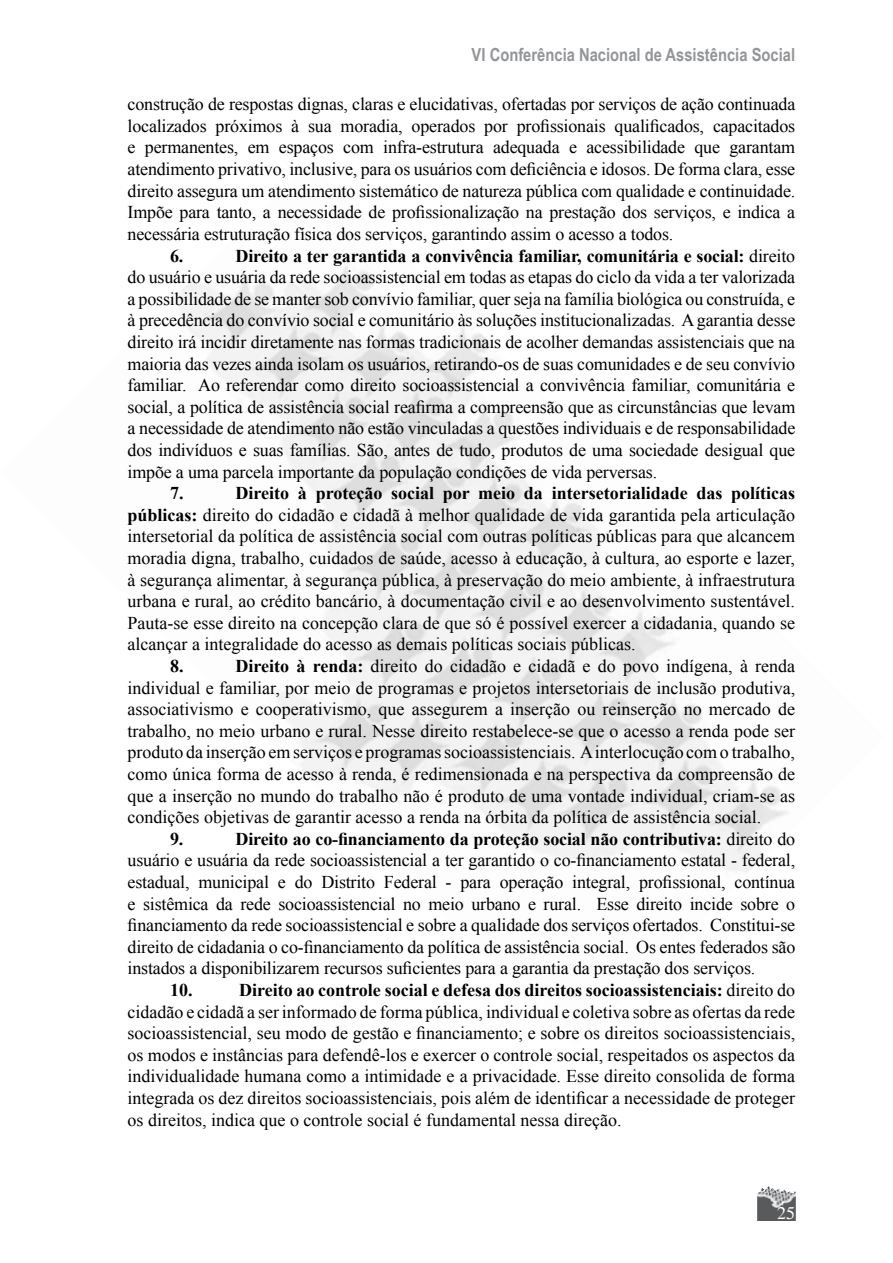
<style>
.page{position:relative;width:893px;height:1263px;background:#fff}
.page>*{position:absolute;margin:0;border:0;box-sizing:border-box;transform-origin:0 0}
.t1{font:18px/21.6px "Times New Roman";letter-spacing:-.005em;color:#000;text-align:justify}
.t2{font:700 18px "Arial Narrow";color:#939598}
.t3{font:700 18px "Times New Roman";color:#000}
.t4{font:18px "Times";color:#fff}
.s1{font-weight:700}
</style>
<div class="page">
<img style="left:757px;top:1191px;width:39px;height:30px">
<img style="left:760px;top:1190px;width:26px;height:1px">
<svg style="left:761px;top:1186px;width:19px;height:4px"></svg>
<p class="t2" style="left:472px;top:41px;width:325px">VI Conferência Nacional de Assistência Social</p>
<p class="t1" style="left:128px;top:93px;width:669px">construção de respostas dignas, claras e elucidativas, ofertadas por serviços de ação continuada localizados próximos à sua moradia, operados por profissionais qualificados, capacitados e permanentes, em espaços com infra-estrutura adequada e acessibilidade que garantam atendimento privativo, inclusive, para os usuários com deficiência e idosos. De forma clara, esse direito assegura um atendimento sistemático de natureza pública com qualidade e continuidade.<br>Impõe para tanto, a necessidade de profissionalização na prestação dos serviços, e indica a necessária estruturação física dos serviços, garantindo assim o acesso a todos.</p>
<p class="t3" style="left:170px;top:243px;width:15px">6.</p>
<p class="t1" style="left:128px;top:244px;width:669px;text-indent:108px"><span class="s1">Direito a ter garantida a convivência familiar, comunitária e social:</span> direito do usuário e usuária da rede socioassistencial em todas as etapas do ciclo da vida a ter valorizada a possibilidade de se manter sob convívio familiar, quer seja na família biológica ou construída, e à precedência do convívio social e comunitário às soluções institucionalizadas. A garantia desse direito irá incidir diretamente nas formas tradicionais de acolher demandas assistenciais que na maioria das vezes ainda isolam os usuários, retirando-os de suas comunidades e de seu convívio familiar. Ao referendar como direito socioassistencial a convivência familiar, comunitária e social, a política de assistência social reafirma a compreensão que as circunstâncias que levam a necessidade de atendimento não estão vinculadas a questões individuais e de responsabilidade dos indivíduos e suas famílias. São, antes de tudo, produtos de uma sociedade desigual que impõe a uma parcela importante da população condições de vida perversas.</p>
<p class="t3" style="left:170px;top:481px;width:15px">7.</p>
<p class="t1" style="left:128px;top:482px;width:669px;text-indent:108px"><span class="s1">Direito à proteção social por meio da intersetorialidade das políticas públicas:</span> direito do cidadão e cidadã à melhor qualidade de vida garantida pela articulação intersetorial da política de assistência social com outras políticas públicas para que alcancem moradia digna, trabalho, cuidados de saúde, acesso à educação, à cultura, ao esporte e lazer, à segurança alimentar, à segurança pública, à preservação do meio ambiente, à infraestrutura urbana e rural, ao crédito bancário, à documentação civil e ao desenvolvimento sustentável.<br>Pauta-se esse direito na concepção clara de que só é possível exercer a cidadania, quando se alcançar a integralidade do acesso as demais políticas sociais públicas.</p>
<p class="t3" style="left:170px;top:653px;width:15px">8.</p>
<p class="t1" style="left:128px;top:655px;width:669px;text-indent:108px"><span class="s1">Direito à renda:</span> direito do cidadão e cidadã e do povo indígena, à renda individual e familiar, por meio de programas e projetos intersetoriais de inclusão produtiva, associativismo e cooperativismo, que assegurem a inserção ou reinserção no mercado de trabalho, no meio urbano e rural. Nesse direito restabelece-se que o acesso a renda pode ser produto da inserção em serviços e programas socioassistenciais. A interlocução com o trabalho, como única forma de acesso à renda, é redimensionada e na perspectiva da compreensão de que a inserção no mundo do trabalho não é produto de uma vontade individual, criam-se as condições objetivas de garantir acesso a renda na órbita da política de assistência social.</p>
<p class="t3" style="left:170px;top:826px;width:15px">9.</p>
<p class="t1" style="left:128px;top:828px;width:669px;text-indent:108px"><span class="s1">Direito ao co-financiamento da proteção social não contributiva:</span> direito do usuário e usuária da rede socioassistencial a ter garantido o co-financiamento estatal - federal, estadual, municipal e do Distrito Federal - para operação integral, profissional, contínua e sistêmica da rede socioassistencial no meio urbano e rural. Esse direito incide sobre o financiamento da rede socioassistencial e sobre a qualidade dos serviços ofertados. Constitui-se direito de cidadania o co-financiamento da política de assistência social. Os entes federados são instados a disponibilizarem recursos suficientes para a garantia da prestação dos serviços.</p>
<p class="t3" style="left:170px;top:977px;width:24px">10.</p>
<p class="t1" style="left:128px;top:979px;width:669px;text-indent:112px"><span class="s1">Direito ao controle social e defesa dos direitos socioassistenciais:</span> direito do cidadão e cidadã a ser informado de forma pública, individual e coletiva sobre as ofertas da rede socioassistencial, seu modo de gestão e financiamento; e sobre os direitos socioassistenciais, os modos e instâncias para defendê-los e exercer o controle social, respeitados os aspectos da individualidade humana como a intimidade e a privacidade. Esse direito consolida de forma integrada os dez direitos socioassistenciais, pois além de identificar a necessidade de proteger os direitos, indica que o controle social é fundamental nessa direção.</p>
<p class="t4" style="left:777px;top:1202px;width:18px">25</p>
</div>
